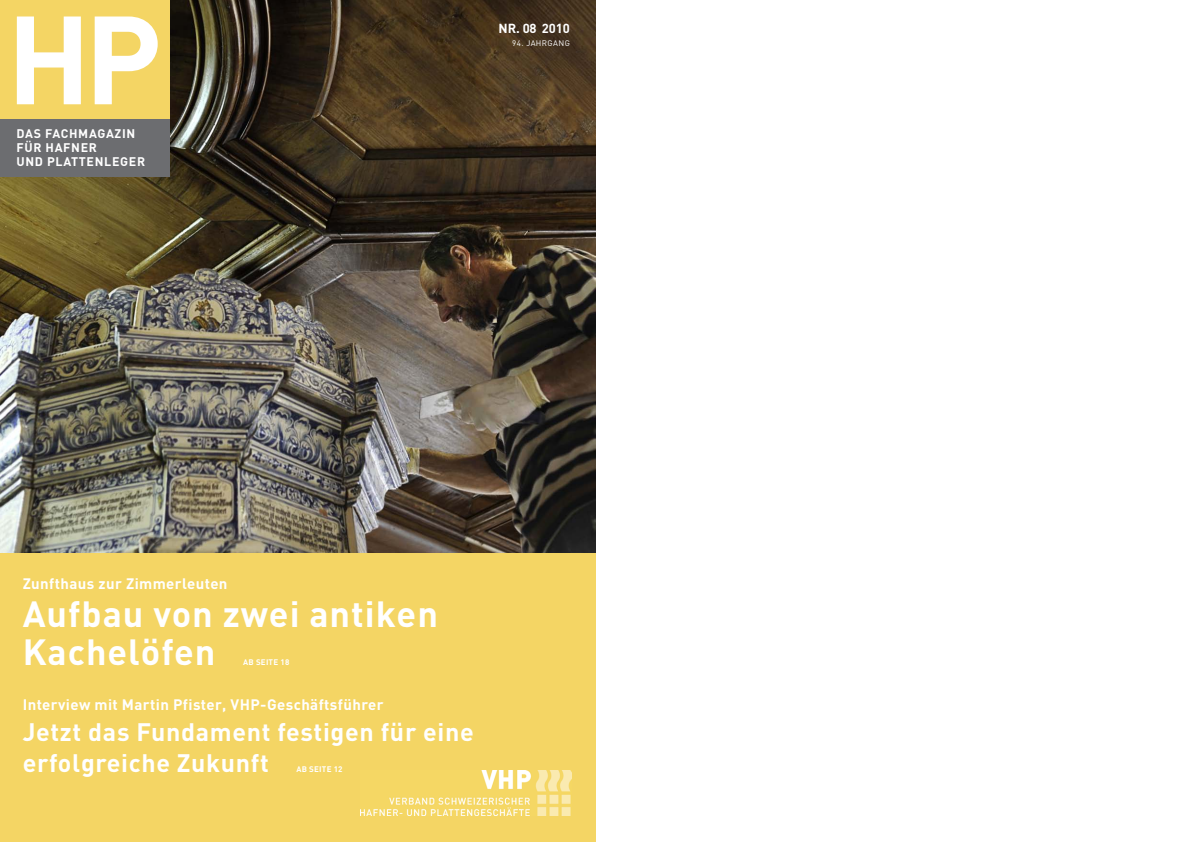
<style>
.page{position:relative;width:1191px;height:842px;background:#fff}
.page>*{position:absolute;margin:0;border:0;box-sizing:border-box;transform-origin:0 0}
.t1{font:700 123.3px "DIN";color:#fff}
.t2{font:700 36px/38px "DIN";letter-spacing:.025em;color:#fff}
.t3{font:700 25px/31px "DIN";letter-spacing:.025em;color:#fff}
.t4{font:700 15px "DIN";letter-spacing:.025em;color:#fff}
.t5{font:700 13px "DIN";color:#fff}
.t6{font:700 12.4px/13.8px "DIN";letter-spacing:.055em;color:#fff}
.t7{font:700 8px "DIN";letter-spacing:.025em;color:#fff}
.t8{font:8px "DIN";letter-spacing:.05em;color:#fff}
</style>
<div class="page">
<img style="left:0;top:0;width:595px;height:553px">
<div style="left:0;top:553px;width:595px;height:289px;background:#f4d564"></div>
<div style="left:0;top:0;width:169px;height:119px;background:#f4d564"></div>
<div style="left:0;top:119px;width:169px;height:58px;background:#6c6d70"></div>
<img style="left:360px;top:770px;width:211px;height:45px">
<h1 class="t1" style="left:7px;top:-10px;width:157px">HP</h1>
<p class="t6" style="left:16px;top:127px;width:130px">DAS FACHMAGAZIN<br>FÜR HAFNER<br>UND PLATTENLEGER</p>
<p class="t5" style="left:498px;top:21px;width:73px">NR. 08 2010</p>
<p class="t8" style="left:512px;top:39px;width:59px">94. JAHRGANG</p>
<p class="t4" style="left:23px;top:575px;width:206px">Zunfthaus zur Zimmerleuten</p>
<h2 class="t2" style="left:23px;top:595px;width:417px">Aufbau von zwei antiken<br>Kachelöfen</h2>
<p class="t7" style="left:243px;top:657px;width:48px">AB SEITE 18</p>
<p class="t4" style="left:23px;top:696px;width:362px">Interview mit Martin Pfister, VHP-Geschäftsführer</p>
<h3 class="t3" style="left:23px;top:717px;width:453px">Jetzt das Fundament festigen für eine erfolgreiche Zukunft</h3>
<p class="t7" style="left:296px;top:764px;width:48px">AB SEITE 12</p>
</div>
